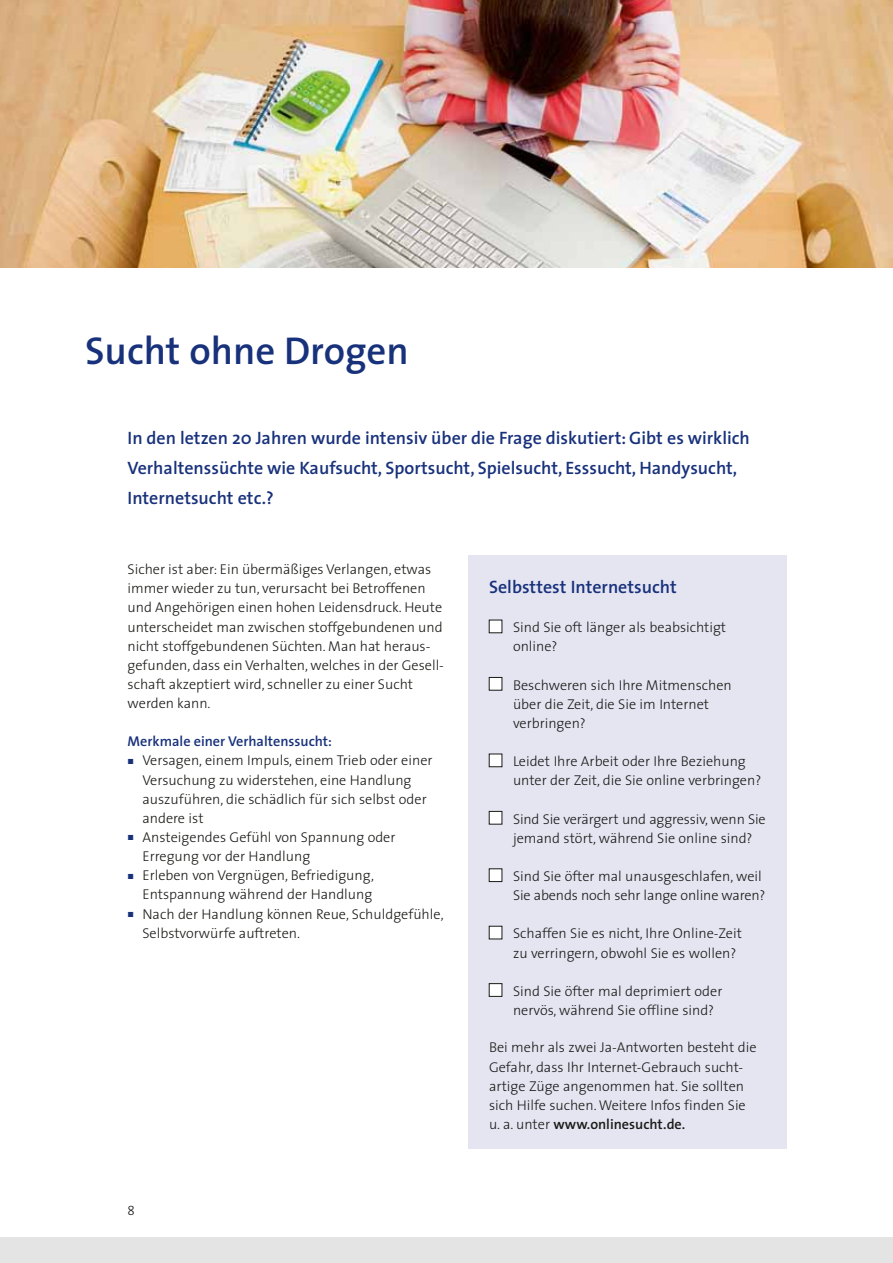
<style>
.page{position:relative;width:893px;height:1263px;background:#fff}
.page>*{position:absolute;margin:0;border:0;box-sizing:border-box;transform-origin:0 0}
.t1{font:600 39px "The Sans";color:#18317b}
.t2{font:600 18px/30px "The Sans";color:#18317b}
.t3{font:300 14.25px/19.2px "The Sans";color:#1a1a18}
.t4{font:600 14.25px "The Sans";color:#18317b}
.t5{font:13.5px "The Sans Light Caps";color:#1a1a18}
.s1{font-family:"The Sans Light Expert";font-weight:400;font-size:7.5px;color:#18317b}
.s2{font-weight:600}
</style>
<div class="page">
<img style="left:0;top:0;width:893px;height:268px">
<div style="left:468px;top:555px;width:319px;height:593px;background:#e5e5f2"></div>
<div style="left:489px;top:620px;width:13px;height:13px;background:#fff"></div>
<div style="left:489px;top:677px;width:13px;height:13px;background:#fff"></div>
<div style="left:489px;top:677px;width:13px;height:13px;border:1px solid #1a1a18"></div>
<div style="left:489px;top:754px;width:13px;height:13px;background:#fff"></div>
<div style="left:489px;top:754px;width:13px;height:13px;border:1px solid #1a1a18"></div>
<div style="left:489px;top:811px;width:13px;height:13px;background:#fff"></div>
<div style="left:489px;top:811px;width:13px;height:13px;border:1px solid #1a1a18"></div>
<div style="left:489px;top:869px;width:13px;height:12px;background:#fff"></div>
<div style="left:489px;top:869px;width:13px;height:13px;border:1px solid #1a1a18"></div>
<div style="left:489px;top:926px;width:13px;height:13px;background:#fff"></div>
<div style="left:489px;top:984px;width:13px;height:12px;background:#fff"></div>
<div style="left:489px;top:983px;width:13px;height:13px;border:1px solid #1a1a18"></div>
<div style="left:0;top:1237px;width:893px;height:26px;background:#e4e4e4"></div>
<h1 class="t1" style="left:85px;top:318px;width:325px">Sucht ohne Drogen</h1>
<p class="t2" style="left:128px;top:422px;width:624px">In den letzen 20 Jahren wurde intensiv über die Frage diskutiert: Gibt es wirklich<br>Verhaltenssüchte wie Kaufsucht, Sportsucht, Spielsucht, Esssucht, Handysucht,<br>Internetsucht etc.?</p>
<p class="t3" style="left:128px;top:559px;width:318px">Sicher ist aber: Ein übermäßiges Verlangen, etwas immer wieder zu tun, verursacht bei Betroffenen und Angehörigen einen hohen Leidensdruck. Heute unterscheidet man zwischen stoffgebundenen und nicht stoffgebundenen Süchten. Man hat heraus&shy;gefunden, dass ein Verhalten, welches in der Gesell&shy;schaft akzeptiert wird, schneller zu einer Sucht werden kann.</p>
<p class="t4" style="left:128px;top:730px;width:206px">Merkmale einer Verhaltenssucht:</p>
<p class="t3" style="left:128px;top:750px;width:306px"><span class="s1">ó</span> Versagen, einem Impuls, einem Trieb oder einer</p>
<p class="t3" style="left:142px;top:770px;width:271px">Versuchung zu widerstehen, eine Handlung</p>
<p class="t3" style="left:142px;top:789px;width:286px">auszuführen, die schädlich für sich selbst oder</p>
<p class="t3" style="left:142px;top:808px;width:63px">andere ist</p>
<p class="t3" style="left:128px;top:827px;width:269px"><span class="s1">ó</span> Ansteigendes Gefühl von Spannung oder</p>
<p class="t3" style="left:142px;top:846px;width:169px">Erregung vor der Handlung</p>
<p class="t3" style="left:128px;top:865px;width:248px"><span class="s1">ó</span> Erleben von Vergnügen, Befriedigung,</p>
<p class="t3" style="left:142px;top:884px;width:231px">Entspannung während der Handlung</p>
<p class="t3" style="left:128px;top:904px;width:318px"><span class="s1">ó</span> Nach der Handlung können Reue, Schuldgefühle,</p>
<p class="t3" style="left:142px;top:923px;width:159px">Selbstvorwürfe auftreten.</p>
<p class="t5" style="left:128px;top:1200px;width:9px">8</p>
<p class="t2" style="left:489px;top:572px;width:189px">Selbsttest Internetsucht</p>
<p class="t3" style="left:513px;top:617px;width:215px">Sind Sie oft länger als beabsichtigt online?</p>
<p class="t3" style="left:513px;top:675px;width:220px">Beschweren sich Ihre Mitmenschen über die Zeit, die Sie im Internet verbringen?</p>
<p class="t3" style="left:513px;top:751px;width:250px">Leidet Ihre Arbeit oder Ihre Beziehung unter der Zeit, die Sie online verbringen?</p>
<p class="t3" style="left:513px;top:809px;width:254px">Sind Sie verärgert und aggressiv, wenn Sie jemand stört, während Sie online sind?</p>
<p class="t3" style="left:513px;top:866px;width:254px">Sind Sie öfter mal unausgeschlafen, weil<br>Sie abends noch sehr lange online waren?</p>
<p class="t3" style="left:513px;top:923px;width:230px">Schaffen Sie es nicht, Ihre Online-Zeit zu verringern, obwohl Sie es wollen?</p>
<p class="t3" style="left:513px;top:981px;width:211px">Sind Sie öfter mal deprimiert oder nervös, während Sie offline sind?</p>
<p class="t3" style="left:489px;top:1037px;width:269px">Bei mehr als zwei Ja-Antworten besteht die Gefahr, dass Ihr Internet-Gebrauch sucht&shy;artige Züge angenommen hat. Sie sollten sich Hilfe suchen. Weitere Infos finden Sie u. a. unter <span class="s2">www.onlinesucht.de.</span></p>
</div>
